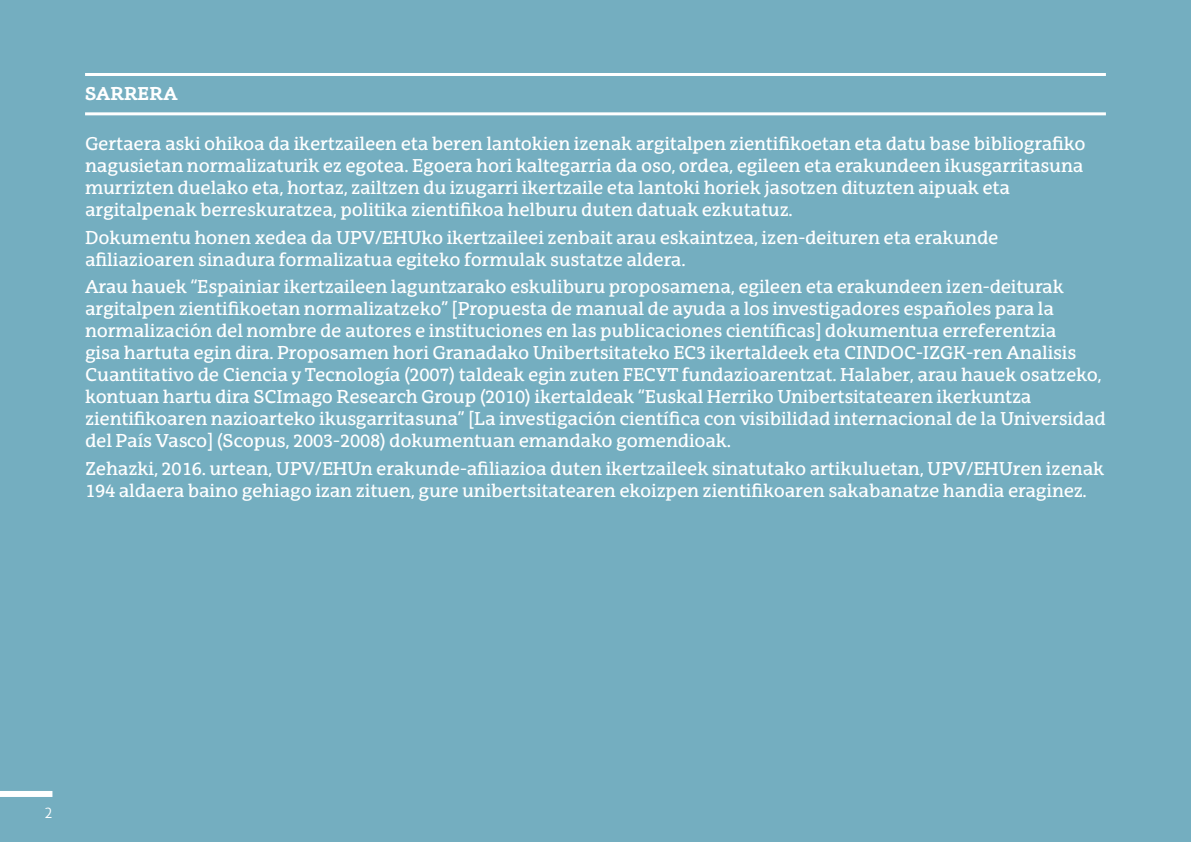
<style>
.page{position:relative;width:1191px;height:842px;background:#74aec0}
.page>*{position:absolute;margin:0;border:0;box-sizing:border-box;transform-origin:0 0}
.t1{font:18px/22px "EHU Serif";letter-spacing:-.01em;color:#fff}
.t2{font:700 18px "EHU Serif";letter-spacing:-.01em;color:#fff}
.t3{font:300 15px "EHU Sans";color:#fff}
</style>
<div class="page">
<hr style="left:85px;top:112px;width:1021px;height:3px;background:#fff">
<hr style="left:85px;top:73px;width:1021px;height:3px;background:#fff">
<div style="left:0;top:791px;width:52px;height:6px;background:#fff"></div>
<p class="t2" style="left:85px;top:82px;width:94px">SARRERA</p>
<p class="t1" style="left:85px;top:132px;width:1002px">Gertaera aski ohikoa da ikertzaileen eta beren lantokien izenak argitalpen zientifikoetan eta datu base bibliografiko nagusietan normalizaturik ez egotea. Egoera hori kaltegarria da oso, ordea, egileen eta erakundeen ikusgarritasuna murrizten duelako eta, hortaz, zailtzen du izugarri ikertzaile eta lantoki horiek jasotzen dituzten aipuak eta argitalpenak berreskuratzea, politika zientifikoa helburu duten datuak ezkutatuz.</p>
<p class="t1" style="left:85px;top:226px;width:915px">Dokumentu honen xedea da UPV/EHUko ikertzaileei zenbait arau eskaintzea, izen-deituren eta erakunde afiliazioaren sinadura formalizatua egiteko formulak sustatze aldera.</p>
<p class="t1" style="left:85px;top:276px;width:1022px">Arau hauek “Espainiar ikertzaileen laguntzarako eskuliburu proposamena, egileen eta erakundeen izen-deiturak argitalpen zientifikoetan normalizatzeko” [Propuesta de manual de ayuda a los investigadores españoles para la normalización del nombre de autores e instituciones en las publicaciones científicas] dokumentua erreferentzia<br>gisa hartuta egin dira. Proposamen hori Granadako Unibertsitateko EC3 ikertaldeek eta CINDOC-IZGK-ren Analisis Cuantitativo de Ciencia y Tecnología (2007) taldeak egin zuten FECYT fundazioarentzat. Halaber, arau hauek osatzeko, kontuan hartu dira SCImago Research Group (2010) ikertaldeak “Euskal Herriko Unibertsitatearen ikerkuntza zientifikoaren nazioarteko ikusgarritasuna” [La investigación científica con visibilidad internacional de la Universidad del País Vasco] (Scopus, 2003-2008) dokumentuan emandako gomendioak.</p>
<p class="t1" style="left:85px;top:457px;width:1020px">Zehazki, 2016. urtean, UPV/EHUn erakunde-afiliazioa duten ikertzaileek sinatutako artikuluetan, UPV/EHUren izenak<br>194 aldaera baino gehiago izan zituen, gure unibertsitatearen ekoizpen zientifikoaren sakabanatze handia eraginez.</p>
<p class="t3" style="left:44px;top:804px;width:10px">2</p>
</div>
